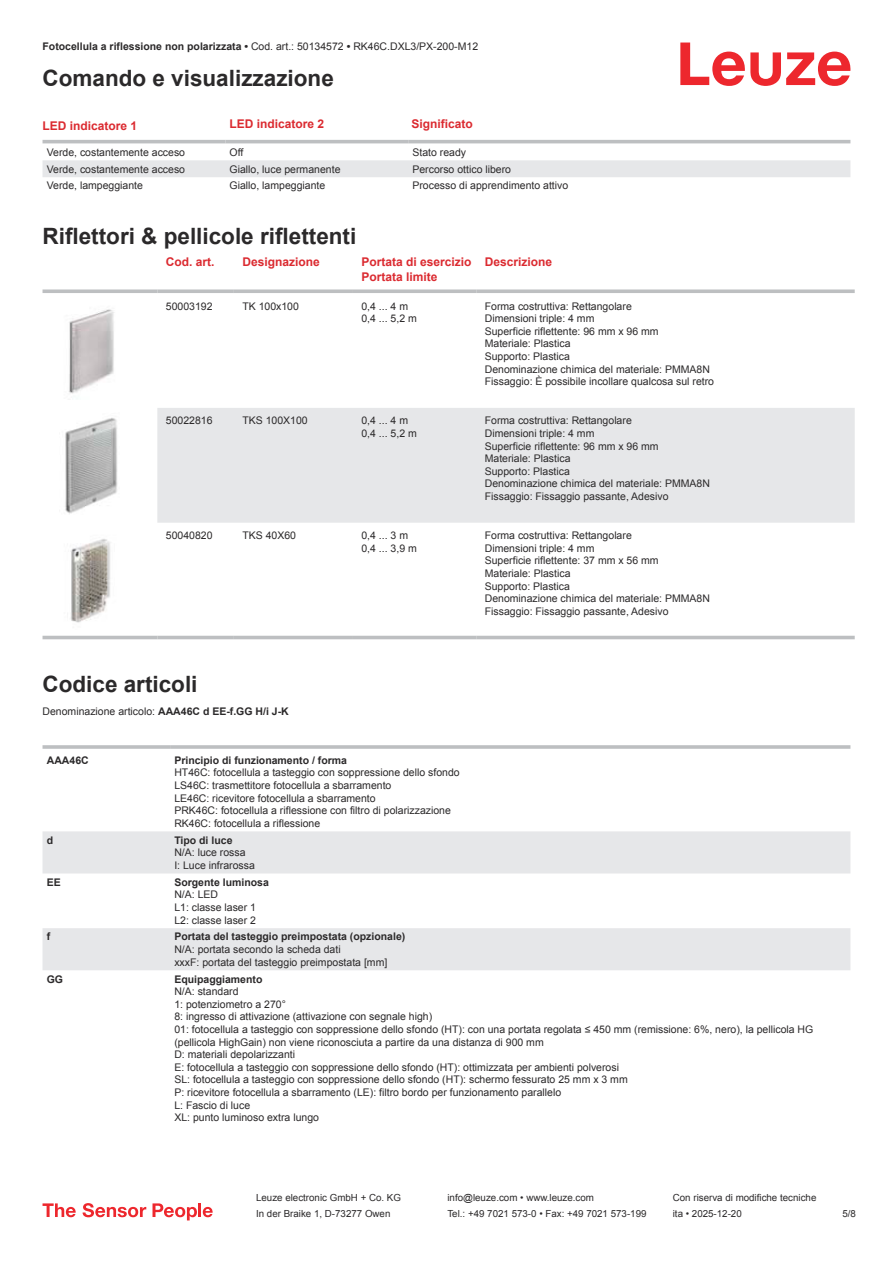
<style>
.page{position:relative;width:893px;height:1263px;background:#fff}
.page>*{position:absolute;margin:0;border:0;box-sizing:border-box;transform-origin:0 0}
.t1{font:700 22.5px "Arial";color:#2b292a}
.t2{font:700 12px/14.4px "Arial";color:#db2a30}
.t3{font:10.5px/12.6px "Arial";color:#2b292a}
.t4{font:700 10.5px "Arial";color:#2b292a}
.t5{font:9.75px "Arial";color:#2b292a}
.s1{font-weight:400}
.s2{font-weight:700}
</style>
<div class="page">
<svg style="left:680px;top:43px;width:170px;height:43px"></svg>
<svg style="left:43px;top:143px;width:807px;height:1px"></svg>
<div style="left:43px;top:160px;width:807px;height:17px;background:#e6e7e9"></div>
<hr style="left:43px;top:140px;width:182px;height:3px;background:#bdbfc1">
<hr style="left:225px;top:140px;width:183px;height:3px;background:#bdbfc1">
<hr style="left:408px;top:140px;width:442px;height:3px;background:#bdbfc1">
<div style="left:43px;top:635px;width:812px;height:5px;background:#edeeee"></div>
<div style="left:157px;top:408px;width:698px;height:115px;background:#e6e7e9"></div>
<svg style="left:43px;top:289px;width:114px;height:4px"></svg>
<svg style="left:157px;top:289px;width:77px;height:4px"></svg>
<svg style="left:234px;top:289px;width:119px;height:4px"></svg>
<svg style="left:353px;top:289px;width:123px;height:4px"></svg>
<svg style="left:476px;top:289px;width:379px;height:4px;background:#c5c6c8"></svg>
<hr style="left:43px;top:636px;width:114px;height:3px;background:#bdbfc1">
<hr style="left:157px;top:636px;width:77px;height:3px;background:#bdbfc1">
<hr style="left:234px;top:636px;width:119px;height:3px;background:#bdbfc1">
<hr style="left:353px;top:636px;width:123px;height:3px;background:#bdbfc1">
<hr style="left:476px;top:636px;width:379px;height:3px;background:#bdbfc1">
<img style="left:69px;top:309px;width:45px;height:85px">
<img style="left:65px;top:418px;width:53px;height:96px">
<img style="left:70px;top:539px;width:40px;height:84px">
<svg style="left:43px;top:831px;width:807px;height:139px;fill:#e6e7e9"></svg>
<hr style="left:43px;top:745px;width:127px;height:4px;background:#c3c5c7">
<hr style="left:170px;top:745px;width:680px;height:4px;background:#c6c8ca">
<svg style="left:43px;top:1203px;width:33px;height:14px"></svg>
<svg style="left:83px;top:1203px;width:63px;height:14px"></svg>
<svg style="left:153px;top:1203px;width:44px;height:17px"></svg>
<hr style="left:198px;top:1203px;width:3px;height:14px;background:#ed272d">
<svg style="left:203px;top:1207px;width:10px;height:10px"></svg>
<p class="t4" style="left:43px;top:43px;width:437px">Fotocellula a riflessione non polarizzata • <span class="s1">Cod. art.: 50134572</span> • <span class="s1">RK46C.DXL3/PX-200-M12</span></p>
<h1 class="t1" style="left:43px;top:70px;width:293px">Comando e visualizzazione</h1>
<p class="t2" style="left:43px;top:119px;width:96px">LED indicatore 1</p>
<p class="t2" style="left:230px;top:117px;width:96px">LED indicatore 2</p>
<p class="t2" style="left:411px;top:117px;width:63px">Significato</p>
<p class="t3" style="left:47px;top:147px;width:140px">Verde, costantemente acceso</p>
<p class="t3" style="left:230px;top:147px;width:15px">Off</p>
<p class="t3" style="left:412px;top:147px;width:55px">Stato ready</p>
<p class="t3" style="left:47px;top:163px;width:140px">Verde, costantemente acceso</p>
<p class="t3" style="left:230px;top:163px;width:112px">Giallo, luce permanente</p>
<p class="t3" style="left:412px;top:163px;width:100px">Percorso ottico libero</p>
<p class="t3" style="left:47px;top:180px;width:98px">Verde, lampeggiante</p>
<p class="t3" style="left:230px;top:180px;width:97px">Giallo, lampeggiante</p>
<p class="t3" style="left:412px;top:180px;width:157px">Processo di apprendimento attivo</p>
<h1 class="t1" style="left:43px;top:228px;width:315px">Riflettori &amp; pellicole riflettenti</h1>
<p class="t2" style="left:166px;top:256px;width:50px">Cod. art.</p>
<p class="t2" style="left:242px;top:256px;width:79px">Designazione</p>
<p class="t2" style="left:361px;top:256px;width:112px">Portata di esercizio<br>Portata limite</p>
<p class="t2" style="left:485px;top:256px;width:69px">Descrizione</p>
<p class="t3" style="left:166px;top:300px;width:48px">50003192</p>
<p class="t3" style="left:242px;top:300px;width:58px">TK 100x100</p>
<p class="t3" style="left:361px;top:300px;width:57px">0,4 ... 4 m<br>0,4 ... 5,2 m</p>
<p class="t3" style="left:485px;top:300px;width:231px">Forma costruttiva: Rettangolare<br>Dimensioni triple: 4 mm<br>Superficie riflettente: 96 mm x 96 mm<br>Materiale: Plastica<br>Supporto: Plastica<br>Denominazione chimica del materiale: PMMA8N Fissaggio: È possibile incollare qualcosa sul retro</p>
<p class="t3" style="left:166px;top:415px;width:48px">50022816</p>
<p class="t3" style="left:242px;top:415px;width:67px">TKS 100X100</p>
<p class="t3" style="left:361px;top:415px;width:57px">0,4 ... 4 m<br>0,4 ... 5,2 m</p>
<p class="t3" style="left:485px;top:415px;width:227px">Forma costruttiva: Rettangolare<br>Dimensioni triple: 4 mm<br>Superficie riflettente: 96 mm x 96 mm<br>Materiale: Plastica<br>Supporto: Plastica<br>Denominazione chimica del materiale: PMMA8N<br>Fissaggio: Fissaggio passante, Adesivo</p>
<p class="t3" style="left:166px;top:530px;width:48px">50040820</p>
<p class="t3" style="left:242px;top:530px;width:55px">TKS 40X60</p>
<p class="t3" style="left:361px;top:530px;width:57px">0,4 ... 3 m<br>0,4 ... 3,9 m</p>
<p class="t3" style="left:485px;top:530px;width:227px">Forma costruttiva: Rettangolare<br>Dimensioni triple: 4 mm<br>Superficie riflettente: 37 mm x 56 mm<br>Materiale: Plastica<br>Supporto: Plastica<br>Denominazione chimica del materiale: PMMA8N<br>Fissaggio: Fissaggio passante, Adesivo</p>
<h1 class="t1" style="left:43px;top:676px;width:157px">Codice articoli</h1>
<p class="t3" style="left:43px;top:706px;width:248px">Denominazione articolo: <span class="s2">AAA46C d EE-f.GG H/i J-K</span></p>
<p class="t4" style="left:47px;top:756px;width:43px">AAA46C</p>
<p class="t4" style="left:174px;top:756px;width:174px">Principio di funzionamento / forma</p>
<p class="t3" style="left:174px;top:767px;width:287px">HT46C: fotocellula a tasteggio con soppressione dello sfondo LS46C: trasmettitore fotocellula a sbarramento<br>LE46C: ricevitore fotocellula a sbarramento<br>PRK46C: fotocellula a riflessione con filtro di polarizzazione RK46C: fotocellula a riflessione</p>
<p class="t4" style="left:47px;top:836px;width:8px">d</p>
<p class="t4" style="left:174px;top:836px;width:60px">Tipo di luce</p>
<p class="t3" style="left:174px;top:847px;width:82px">N/A: luce rossa<br>I: Luce infrarossa</p>
<p class="t4" style="left:47px;top:878px;width:16px">EE</p>
<p class="t4" style="left:174px;top:878px;width:96px">Sorgente luminosa</p>
<p class="t3" style="left:174px;top:889px;width:83px">N/A: LED<br>L1: classe laser 1<br>L2: classe laser 2</p>
<p class="t4" style="left:47px;top:933px;width:5px">f</p>
<p class="t4" style="left:174px;top:933px;width:233px">Portata del tasteggio preimpostata (opzionale)</p>
<p class="t3" style="left:174px;top:944px;width:215px">N/A: portata secondo la scheda dati<br>xxxF: portata del tasteggio preimpostata [mm]</p>
<p class="t4" style="left:47px;top:975px;width:18px">GG</p>
<p class="t4" style="left:174px;top:975px;width:90px">Equipaggiamento</p>
<p class="t3" style="left:174px;top:986px;width:640px">N/A: standard<br>1: potenziometro a 270°<br>8: ingresso di attivazione (attivazione con segnale high)<br>01: fotocellula a tasteggio con soppressione dello sfondo (HT): con una portata regolata ≤ 450 mm (remissione: 6%, nero), la pellicola HG (pellicola HighGain) non viene riconosciuta a partire da una distanza di 900 mm<br>D: materiali depolarizzanti<br>E: fotocellula a tasteggio con soppressione dello sfondo (HT): ottimizzata per ambienti polverosi<br>SL: fotocellula a tasteggio con soppressione dello sfondo (HT): schermo fessurato 25 mm x 3 mm<br>P: ricevitore fotocellula a sbarramento (LE): filtro bordo per funzionamento parallelo<br>L: Fascio di luce<br>XL: punto luminoso extra lungo</p>
<p class="t5" style="left:256px;top:1194px;width:146px">Leuze electronic GmbH + Co. KG</p>
<p class="t5" style="left:447px;top:1194px;width:148px">info@leuze.com • www.leuze.com</p>
<p class="t5" style="left:673px;top:1194px;width:145px">Con riserva di modifiche tecniche</p>
<p class="t5" style="left:256px;top:1210px;width:136px">In der Braike 1, D-73277 Owen</p>
<p class="t5" style="left:447px;top:1210px;width:201px">Tel.: +49 7021 573-0 • Fax: +49 7021 573-199</p>
<p class="t5" style="left:673px;top:1210px;width:70px">ita • 2025-12-20</p>
<p class="t5" style="left:842px;top:1210px;width:15px">5 /8</p>
</div>
